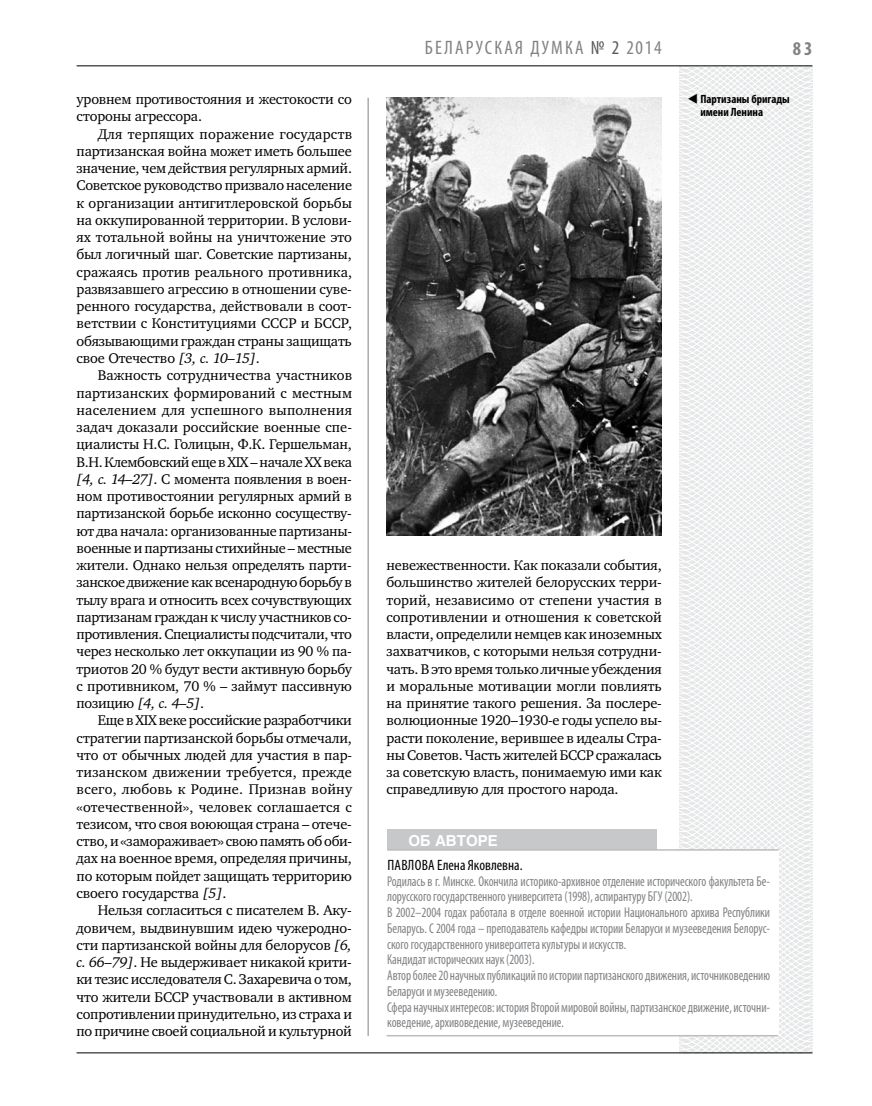
<style>
.page{position:relative;width:872px;height:1106px;background:#fff}
.page>*{position:absolute;margin:0;border:0;box-sizing:border-box;transform-origin:0 0}
.t1{font:condensed 19.5px "Myriad Pro";letter-spacing:.11em;color:#808285}
.t2{font:700 condensed 19.5px "Myriad Pro";color:#808285}
.t3{font:condensed 15px "Myriad Pro";color:#000}
.t4{font:700 15px "Helios";color:#fff}
.t5{font:14.4px/17.2px "Charter C";letter-spacing:-.01em;color:#000;text-align:justify}
.t6{font:condensed 14.25px/15.8px "Myriad Pro";letter-spacing:-.005em;color:#808285;scale:.9 1}
.t7{font:700 condensed 12px/13.5px "Myriad Pro";color:#000}
.s1{font-style:italic}
.s2{color:#58595b}
</style>
<div class="page">
<hr style="left:368px;top:98px;width:1px;height:938px;background:#808285">
<svg style="left:621px;top:65px;width:192px;height:989px"></svg>
<hr style="left:77px;top:65px;width:735px;height:1px;background:#000">
<hr style="left:77px;top:1052px;width:735px;height:1px;background:#000">
<img style="left:386px;top:97px;width:276px;height:438px">
<div style="left:387px;top:829px;width:270px;height:23px;background:#c6c8ca"></div>
<div style="left:387px;top:850px;width:391px;height:186px;background:#fff"></div>
<hr style="left:386px;top:1035px;width:392px;height:1px;background:#bcbdc0">
<hr style="left:387px;top:849px;width:391px;height:1px;background:#bcbdc0">
<svg style="left:698px;top:103px;width:12px;height:1px"></svg>
<p class="t5" style="left:77px;top:91px;width:277px">уровнем противостояния и жестокости со стороны агрессора.</p>
<p class="t5" style="left:77px;top:125px;width:277px;text-indent:21px">Для терпящих поражение государств партизанская война может иметь большее значение, чем действия регулярных армий.<br>Советское руководство призвало население к организации антигитлеровской борьбы на оккупированной территории. В услови&shy;ях тотальной войны на уничтожение это был логичный шаг. Советские партизаны, сражаясь против реального противника, развязавшего агрессию в отношении суве&shy;ренного государства, действовали в соот&shy;ветствии с Конституциями СССР и БССР, обязывающими граждан страны защищать свое Отечество <span class="s1">[3, с. 10–15]</span>.</p>
<p class="t5" style="left:77px;top:367px;width:277px;text-indent:21px">Важность сотрудничества участников партизанских формирований с местным населением для успешного выполнения задач доказали российские военные спе&shy;циалисты Н.С. Голицын, Ф.К. Гершельман, В.Н. Клембовский еще в ХІХ – начале ХХ века <span class="s1">[4, с. 14–27]</span>. С момента появления в воен&shy;ном противостоянии регулярных армий в партизанской борьбе исконно сосуществу&shy;ют два начала: организованные партизаны&shy;военные и партизаны стихийные – местные жители. Однако нельзя определять парти&shy;занское движение как всенародную борьбу в тылу врага и относить всех сочувствующих партизанам граждан к числу участников со&shy;противления. Специалисты подсчитали, что через несколько лет оккупации из 90 % па&shy;триотов 20 % будут вести активную борьбу с противником, 70 % – займут пассивную позицию <span class="s1">[4, с. 4–5]</span>.</p>
<p class="t5" style="left:77px;top:712px;width:277px;text-indent:21px">Еще в ХІХ веке российские разработчики стратегии партизанской борьбы отмечали, что от обычных людей для участия в пар&shy;тизанском движении требуется, прежде всего, любовь к Родине. Признав войну «отечественной», человек соглашается с тезисом, что своя воюющая страна – отече&shy;ство, и «замораживает» свою память об оби&shy;дах на военное время, определяя причины, по которым пойдет защищать территорию своего государства <span class="s1">[5]</span>.</p>
<p class="t5" style="left:77px;top:902px;width:277px;text-indent:21px">Нельзя согласиться с писателем В. Аку&shy;довичем, выдвинувшим идею чужеродно&shy;сти партизанской войны для белорусов <span class="s1">[6, с. 66–79]</span>. Не выдерживает никакой крити&shy;ки тезис исcледователя С. Захаревича о том, что жители БССР участвовали в активном сопротивлении принудительно, из страха и по причине своей социальной и культурной</p>
<h1 class="t1" style="left:425px;top:36px;width:238px">БЕЛАРУСКАЯ ДУМКА <span class="s2">№ 2</span> 2014</h1>
<h1 class="t2" style="left:793px;top:37px;width:21px">83</h1>
<p class="t7" style="left:700px;top:92px;width:91px;text-indent:-13px">▼ Партизаны бригады имени Ленина</p>
<p class="t5" style="left:386px;top:557px;width:277px">невежественности. Как показали события, большинство жителей белорусских терри&shy;торий, независимо от степени участия в сопротивлении и отношения к советской власти, определили немцев как иноземных захватчиков, с которыми нельзя сотрудни&shy;чать. В это время только личные убеждения и моральные мотивации могли повлиять на принятие такого решения. За послере&shy;волюционные 1920–1930-е годы успело вы&shy;расти поколение, верившее в идеалы Стра&shy;ны Советов. Часть жителей БССР сражалась за советскую власть, понимаемую ими как справедливую для простого народа.</p>
<p class="t4" style="left:408px;top:832px;width:91px">об авторе</p>
<p class="t3" style="left:387px;top:856px;width:15px">Павлова</p>
<p class="t3" style="left:437px;top:856px;width:87px">Елена Яковлевна.</p>
<p class="t6" style="left:387px;top:873px;width:427px">Родилась в г. Минске. Окончила историко-архивное отделение исторического факультета Бе&shy;лорусского государственного университета (1998), аспирантуру БГУ (2002).<br>В 2002–2004 годах работала в отделе военной истории Национального архива Республики Беларусь. С 2004 года – преподаватель кафедры истории Беларуси и музееведения Белорус&shy;ского государственного университета культуры и искусств.<br>Кандидат исторических наук (2003).<br>Автор более 20 научных публикаций по истории партизанского движения, источниковедению Беларуси и музееведению.<br>Сфера научных интересов: история Второй мировой войны, партизанское движение, источни&shy;коведение, архивоведение, музееведение.</p>
</div>
